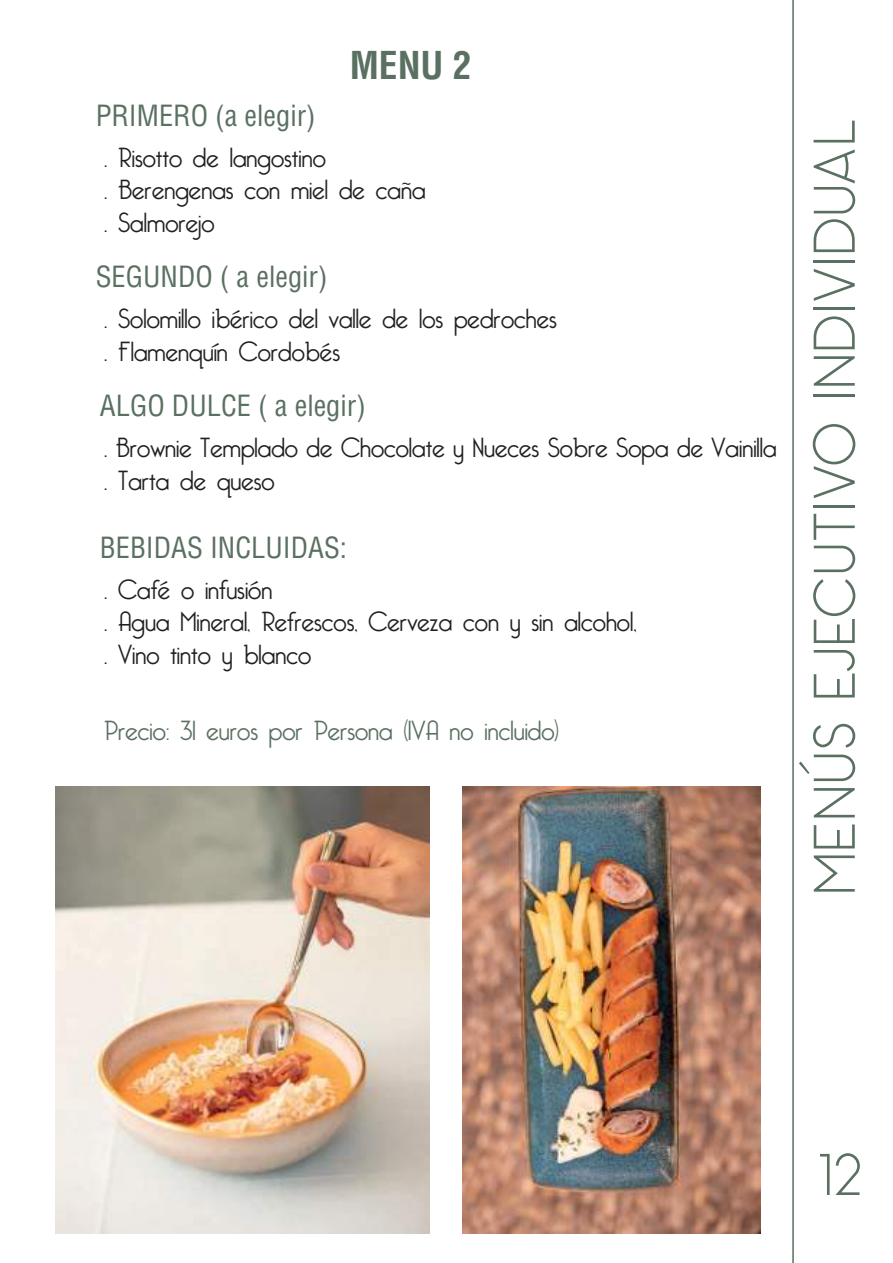
<style>
.page{position:relative;width:893px;height:1263px;background:#fff}
.page>*{position:absolute;margin:0;border:0;box-sizing:border-box;transform-origin:0 0}
.t1{font:300 58.5px "Panama";letter-spacing:-.02em;color:#5a7061}
.t2{font:700 condensed 37.5px "Helvetica";color:#5a7061}
.t3{font:condensed 28.5px "Helvetica";color:#5a7061}
.t4{font:300 27px/32.4px "Bellerose";color:#221f1f}
.t5{font:300 27px "Bellerose";color:#5a7061}
</style>
<div class="page">
<hr style="left:792px;top:0;width:2px;height:1263px;background:#5a7061">
<img style="left:462px;top:787px;width:298px;height:446px">
<img style="left:56px;top:787px;width:374px;height:446px">
<h2 class="t2" style="left:350px;top:44px;width:123px">MENU 2</h2>
<p class="t3" style="left:96px;top:98px;width:222px">PRIMERO (a elegir)</p>
<p class="t4" style="left:104px;top:142px;width:323px">. Risotto de langostino<br>. Berengenas con miel de caña . Salmorejo</p>
<p class="t3" style="left:96px;top:260px;width:233px">SEGUNDO ( a elegir)</p>
<p class="t4" style="left:104px;top:303px;width:454px">. Solomillo ibérico del valle de los pedroches . Flamenquín Cordobés</p>
<p class="t3" style="left:100px;top:389px;width:267px">ALGO DULCE ( a elegir)</p>
<p class="t4" style="left:104px;top:433px;width:674px">. Brownie Templado de Chocolate y Nueces Sobre Sopa de Vainilla . Tarta de queso</p>
<p class="t3" style="left:100px;top:531px;width:249px">BEBIDAS INCLUIDAS:</p>
<p class="t4" style="left:104px;top:574px;width:534px">. Café o infusión<br>. Agua Mineral, Refrescos, Cerveza con y sin alcohol, . Vino tinto y blanco</p>
<p class="t5" style="left:104px;top:714px;width:456px">Precio: 31 euros por Persona (IVA no incluido)</p>
<h1 class="t1" style="left:799px;top:895px;width:779px;rotate:-90deg">MENÚS EJECUTIVO INDIVIDUAL</h1>
<h1 class="t1" style="left:816px;top:1139px;width:48px">12</h1>
</div>
